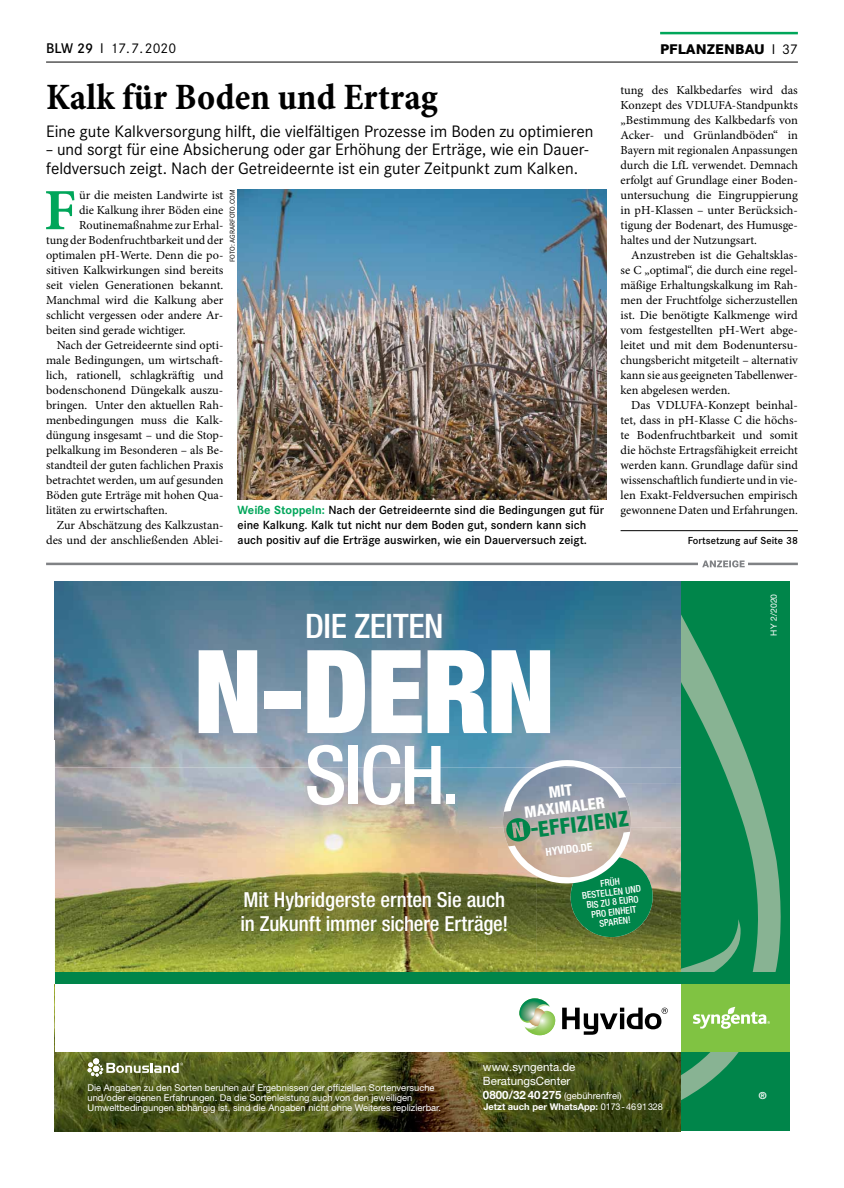
<style>
.page{position:relative;width:844px;height:1188px;background:#fff}
.page>*{position:absolute;margin:0;border:0;box-sizing:border-box;transform-origin:0 0}
.t1{font:900 condensed 115.88px "Helvetica Neue LT Std";color:#fff}
.t2{font:500 condensed 81.12px "Helvetica Neue LT Std";color:#fff}
.t3{font:700 58.38px "Minion Pro";color:#00a65a}
.t4{font:37.5px "Minion Pro Bold Cn Capt";color:#000}
.t5{font:500 condensed 33.75px "Helvetica Neue LT Std";letter-spacing:-.01em;color:#fff}
.t6{font:800 condensed 21.62px "Helvetica Neue LT Std";color:#00854a}
.t7{font:500 condensed 20.75px/23.8px "Helvetica Neue LT Std";letter-spacing:-.005em;color:#fff}
.t8{font:16.25px/18.8px "Corporate S";color:#000}
.t9{font:800 condensed 15.75px/16.9px "Helvetica Neue LT Std";color:#fff;text-align:center}
.t10{font:13.75px "Corporate S";color:#000}
.t11{font:800 13.75px "Corporate S";letter-spacing:.01em;color:#000}
.t12{font:12.25px/15px "Minion Pro";color:#000;text-align:justify}
.t13{font:500 11.62px/15px "Corporate S";color:#000}
.t14{font:11.5px/13.8px "Helvetica Neue LT Std";color:#fff}
.t15{font:700 condensed 11px "Helvetica Neue LT Std";color:#fff}
.t16{font:500 10px "Corporate S";color:#000}
.t17{font:700 9.75px "Helvetica Neue LT Std";color:#fff}
.t18{font:500 condensed 9.5px/9.9px "Helvetica Neue LT Std";color:#fff;text-align:center}
.t19{font:9.38px/10px "Helvetica Neue LT Std";color:#fff}
.t20{font:700 9.38px "Helvetica Neue LT Std";color:#fff}
.t21{font:8.62px "Helvetica Neue LT Std";letter-spacing:.01em;color:#fff}
.t22{font:6.88px "Corporate S";letter-spacing:.01em;color:#000}
.s1{font-weight:500}
.s2{font-weight:400}
.s3{font-weight:700;color:#00a65a}
.s4{font-size:70.5px}
.s5{font-weight:700;font-size:11.5px}
</style>
<div class="page">
<hr style="left:660px;top:32px;width:137px;height:2px;background:#00a65a">
<hr style="left:46px;top:62px;width:751px;height:1px;background:#000">
<img style="left:55px;top:826px;width:48px;height:146px">
<img style="left:103px;top:826px;width:433px;height:146px">
<img style="left:585px;top:826px;width:95px;height:146px">
<img style="left:536px;top:939px;width:49px;height:33px">
<img style="left:55px;top:767px;width:448px;height:59px">
<img style="left:55px;top:581px;width:625px;height:186px">
<img style="left:55px;top:1052px;width:625px;height:78px">
<svg style="left:503px;top:756px;width:152px;height:183px;background:#859d89"></svg>
<div style="left:680px;top:581px;width:108px;height:549px;background:#00854a"></div>
<svg style="left:680px;top:614px;width:100px;height:485px"></svg>
<div style="left:55px;top:972px;width:733px;height:12px;background:#00854a"></div>
<div style="left:680px;top:984px;width:108px;height:67px;background:#80c342"></div>
<svg style="left:693px;top:1006px;width:76px;height:22px"></svg>
<svg style="left:88px;top:1057px;width:95px;height:19px"></svg>
<svg style="left:519px;top:998px;width:36px;height:36px"></svg>
<svg style="left:562px;top:1007px;width:105px;height:27px"></svg>
<hr style="left:46px;top:562px;width:751px;height:3px;background:#808285">
<div style="left:698px;top:556px;width:50px;height:15px;background:#fff"></div>
<svg style="left:702px;top:560px;width:42px;height:7px"></svg>
<img style="left:237px;top:189px;width:369px;height:310px">
<hr style="left:620px;top:530px;width:177px;height:1px;background:#000">
<p class="t10" style="left:46px;top:40px;width:131px"><span class="s1">BLW 29</span> I 17.7.2020</p>
<p class="t11" style="left:660px;top:40px;width:139px">PFLANZENBAU <span class="s2">I 37</span></p>
<h3 class="t4" style="left:46px;top:75px;width:393px">Kalk für Boden und Ertrag</h3>
<h3 class="t8" style="left:46px;top:122px;width:549px">Eine gute Kalkversorgung hilft, die vielfältigen Prozesse im Boden zu optimieren</h3>
<h3 class="t8" style="left:46px;top:140px;width:544px">– und sorgt für eine Absicherung oder gar Erhöhung der Erträge, wie ein Dauer&shy;feldversuch zeigt. Nach der Getreideernte ist ein guter Zeitpunkt zum Kalken.</h3>
<h3 class="t3" style="left:44px;top:169px;width:34px">F</h3>
<p class="t12" style="left:79px;top:188px;width:146px">ür die meisten Landwirte ist</p>
<p class="t12" style="left:620px;top:83px;width:179px">tung des Kalkbedarfes wird das Konzept des VDLUFA-Standpunkts „Bestimmung des Kalkbedarfs von Acker- und Grünlandböden“ in Bayern mit regionalen Anpassungen durch die LfL verwendet. Demnach erfolgt auf Grundlage einer Boden&shy;untersuchung die Eingruppierung in pH-Klassen – unter Berücksich&shy;tigung der Bodenart, des Humusge&shy;haltes und der Nutzungsart.</p>
<p class="t12" style="left:620px;top:248px;width:179px;text-indent:11px">Anzustreben ist die Gehaltsklas&shy;se C „optimal“, die durch eine regel&shy;mäßige Erhaltungskalkung im Rah&shy;men der Fruchtfolge sicherzustellen ist. Die benötigte Kalkmenge wird vom festgestellten pH-Wert abge&shy;leitet und mit dem Bodenuntersu&shy;chungsbericht mitgeteilt – alternativ kann sie aus geeigneten Tabellenwer&shy;ken abgelesen werden.</p>
<p class="t12" style="left:620px;top:398px;width:179px;text-indent:11px">Das VDLUFA-Konzept beinhal&shy;tet, dass in pH-Klasse C die höchs&shy;te Bodenfruchtbarkeit und somit die höchste Ertragsfähigkeit erreicht werden kann. Grundlage dafür sind wissenschaftlich fundierte und in vie&shy;len Exakt-Feldversuchen empirisch</p>
<p class="t22" style="left:228px;top:262px;width:73px;rotate:-90deg">Foto: Agrarfoto.com</p>
<p class="t12" style="left:79px;top:203px;width:146px">die Kalkung ihrer Böden eine</p>
<p class="t12" style="left:79px;top:218px;width:146px">Routinemaßnahme zur Erhal-</p>
<p class="t12" style="left:46px;top:233px;width:179px">tung der Bodenfruchtbarkeit und der</p>
<p class="t12" style="left:46px;top:248px;width:179px">optimalen pH-Werte. Denn die po-</p>
<p class="t12" style="left:46px;top:263px;width:179px">sitiven Kalkwirkungen sind bereits</p>
<p class="t12" style="left:46px;top:278px;width:179px">seit vielen Generationen bekannt.</p>
<p class="t12" style="left:46px;top:293px;width:179px">Manchmal wird die Kalkung aber</p>
<p class="t12" style="left:46px;top:308px;width:179px">schlicht vergessen oder andere Ar-</p>
<p class="t12" style="left:46px;top:323px;width:141px">beiten sind gerade wichtiger.</p>
<p class="t12" style="left:57px;top:338px;width:168px">Nach der Getreideernte sind opti-</p>
<p class="t12" style="left:46px;top:353px;width:179px">male Bedingungen, um wirtschaft-</p>
<p class="t12" style="left:46px;top:368px;width:179px">lich, rationell, schlagkräftig und</p>
<p class="t12" style="left:46px;top:383px;width:179px">bodenschonend Düngekalk auszu-</p>
<p class="t12" style="left:46px;top:398px;width:179px">bringen. Unter den aktuellen Rah-</p>
<p class="t12" style="left:46px;top:413px;width:177px">menbedingungen muss die Kalk-</p>
<p class="t12" style="left:46px;top:428px;width:179px">düngung insgesamt – und die Stop-</p>
<p class="t12" style="left:46px;top:443px;width:179px">pelkalkung im Besonderen – als Be-</p>
<p class="t12" style="left:46px;top:458px;width:179px">standteil der guten fachlichen Praxis</p>
<p class="t12" style="left:46px;top:473px;width:179px">betrachtet werden, um auf gesunden</p>
<p class="t12" style="left:46px;top:488px;width:179px">Böden gute Erträge mit hohen Qua-</p>
<p class="t12" style="left:46px;top:503px;width:123px">litäten zu erwirtschaften.</p>
<p class="t12" style="left:57px;top:518px;width:168px">Zur Abschätzung des Kalkzustan-</p>
<p class="t12" style="left:46px;top:533px;width:179px">des und der anschließenden Ablei-</p>
<p class="t13" style="left:237px;top:503px;width:368px"><span class="s3">Weiße Stoppeln:</span> Nach der Getreideernte sind die Bedingungen gut für</p>
<p class="t12" style="left:620px;top:503px;width:179px">gewonnene Daten und Erfahrungen.</p>
<p class="t13" style="left:237px;top:518px;width:351px">eine Kalkung. Kalk tut nicht nur dem Boden gut, sondern kann sich auch positiv auf die Erträge auswirken, wie ein Dauerversuch zeigt.</p>
<p class="t16" style="left:687px;top:535px;width:112px">Fortsetzung auf Seite 38</p>
<h3 class="t5" style="left:305px;top:605px;width:140px">DIE ZEITEN</h3>
<h1 class="t1" style="left:193px;top:622px;width:363px">N-DERN</h1>
<h2 class="t2" style="left:304px;top:726px;width:156px">SICH<span class="s4">.</span></h2>
<p class="t9" style="left:521px;top:786px;width:82px;rotate:-7deg">MIT<br>MAXIMALER</p>
<h3 class="t6" style="left:529px;top:816px;width:100px;rotate:-7deg">-EFFIZIENZ</h3>
<p class="t15" style="left:545px;top:845px;width:48px;rotate:-7deg">HYVIDO.DE</p>
<h3 class="t7" style="left:240px;top:887px;width:269px">Mit Hybridgerste ernten Sie auch in Zukunft immer sichere Erträge!</h3>
<p class="t18" style="left:580px;top:880px;width:61px;rotate:-7deg">FRÜH<br>BESTELLEN UND<br>BIS ZU 8 EURO<br>PRO EINHEIT<br>SPAREN!</p>
<p class="t21" style="left:768px;top:635px;width:43px;rotate:-90deg">HY 2/2020</p>
<p class="t19" style="left:88px;top:1081px;width:355px">Die Angaben zu den Sorten beruhen auf Ergebnissen der offiziellen Sorten versuche und/oder eigenen Erfahrungen. Da die Sortenleistung auch von den jeweiligen<br>Umweltbedingungen abhängig ist, sind die Angaben nicht ohne Weiteres replizierbar.</p>
<p class="t14" style="left:483px;top:1059px;width:94px">www.syngenta.de<br>BeratungsCenter</p>
<p class="t19" style="left:483px;top:1089px;width:140px"><span class="s5">0800/32 40 275</span> (gebührenfrei)</p>
<p class="t17" style="left:758px;top:1089px;width:9px">®</p>
<p class="t20" style="left:483px;top:1100px;width:181px">Jetzt auch per WhatsApp: <span class="s2">0173 - 46 91 328</span></p>
</div>
